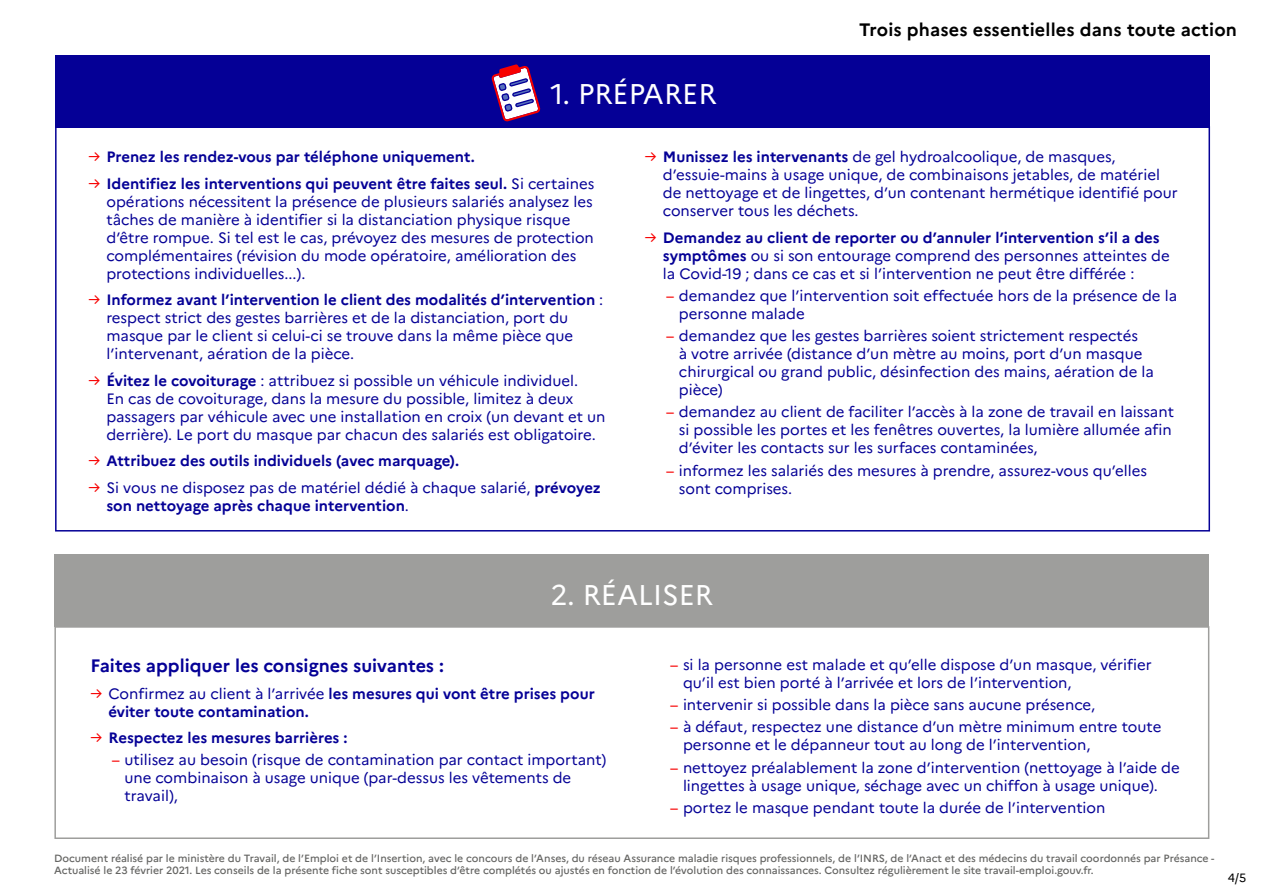
<style>
.page{position:relative;width:1263px;height:893px;background:#fff}
.page>*{position:absolute;margin:0;border:0;box-sizing:border-box;transform-origin:0 0}
.t1{font:28.5px "Marianne";color:#fff}
.t2{font:700 18px "Marianne";letter-spacing:.01em;color:#000}
.t3{font:700 18px "Marianne";color:#050096}
.t4{font:15px/18px "Marianne";color:#050096}
.t5{font:700 15px/18px "Marianne";color:#050096}
.t6{font:12px "Marianne";color:#000}
.t7{font:500 10.5px/12.6px "Marianne";color:#656563}
.s1{font-weight:400;color:#f70000}
.s2{color:#f70000}
.s3{font-weight:700}
.s4{font-weight:400}
</style>
<div class="page">
<div style="left:55px;top:55px;width:1155px;height:72px;background:#050096"></div>
<svg style="left:491px;top:64px;width:50px;height:58px"></svg>
<div style="left:54px;top:626px;width:1155px;height:213px;border:2px solid #9e9e9c"></div>
<div style="left:54px;top:555px;width:1155px;height:72px;background:#9e9e9c"></div>
<h1 class="t1" style="left:551px;top:76px;width:167px">1. PRÉPARER</h1>
<p class="t2" style="left:859px;top:18px;width:379px">Trois phases essentielles dans toute action</p>
<p class="t5" style="left:88px;top:148px;width:388px"><span class="s1">→</span> Prenez les rendez-vous par téléphone uniquement.</p>
<p class="t4" style="left:106px;top:174px;width:490px;text-indent:-18px"><span class="s2">→</span> <span class="s3">Identifiez les interventions qui peuvent être faites seul.</span> Si certaines opérations nécessitent la présence de plusieurs salariés analysez les tâches de manière à identifier si la distanciation physique risque d’être rompue. Si tel est le cas, prévoyez des mesures de protection complémentaires (révision du mode opératoire, amélioration des protections individuelles...).</p>
<p class="t4" style="left:106px;top:291px;width:498px;text-indent:-18px"><span class="s2">→</span> <span class="s3">Informez avant l’intervention le client des modalités d’intervention</span> : respect strict des gestes barrières et de la distanciation, port du masque par le client si celui-ci se trouve dans la même pièce que l’intervenant, aération de la pièce.</p>
<p class="t4" style="left:106px;top:371px;width:500px;text-indent:-18px"><span class="s2">→</span> <span class="s3">Évitez le covoiturage</span> : attribuez si possible un véhicule individuel.<br>En cas de covoiturage, dans la mesure du possible, limitez à deux passagers par véhicule avec une installation en croix (un devant et un derrière). Le port du masque par chacun des salariés est obligatoire.</p>
<p class="t5" style="left:88px;top:452px;width:372px"><span class="s1">→</span> Attribuez des outils individuels (avec marquage).</p>
<p class="t4" style="left:106px;top:478px;width:496px;text-indent:-18px"><span class="s2">→</span> Si vous ne disposez pas de matériel dédié à chaque salarié, <span class="s3">prévoyez son nettoyage après chaque intervention</span>.</p>
<p class="t4" style="left:663px;top:148px;width:516px;text-indent:-18px"><span class="s2">→</span> <span class="s3">Munissez les intervenants</span> de gel hydroalcoolique, de masques, d’essuie-mains à usage unique, de combinaisons jetables, de matériel de nettoyage et de lingettes, d’un contenant hermétique identifié pour conserver tous les déchets.</p>
<p class="t4" style="left:663px;top:228px;width:508px;text-indent:-18px"><span class="s2">→</span> <span class="s3">Demandez au client de reporter ou d’annuler l’intervention s’il a des symptômes</span> ou si son entourage comprend des personnes atteintes de la Covid-19 ; dans ce cas et si l’intervention ne peut être différée :</p>
<p class="t4" style="left:679px;top:287px;width:500px;text-indent:-13px"><span class="s2">–</span> demandez que l’intervention soit effectuée hors de la présence de la personne malade</p>
<p class="t4" style="left:679px;top:327px;width:476px;text-indent:-13px"><span class="s2">–</span> demandez que les gestes barrières soient strictement respectés<br>à votre arrivée (distance d’un mètre au moins, port d’un masque chirurgical ou grand public, désinfection des mains, aération de la pièce)</p>
<p class="t4" style="left:679px;top:403px;width:496px;text-indent:-13px"><span class="s2">–</span> demandez au client de faciliter l’accès à la zone de travail en laissant si possible les portes et les fenêtres ouvertes, la lumière allumée afin d’éviter les contacts sur les surfaces contaminées,</p>
<p class="t4" style="left:679px;top:461px;width:470px;text-indent:-13px"><span class="s2">–</span> informez les salariés des mesures à prendre, assurez-vous qu’elles sont comprises.</p>
<h1 class="t1" style="left:550px;top:577px;width:164px">2. RÉALISER</h1>
<p class="t3" style="left:90px;top:655px;width:355px">Faites appliquer les consignes suivantes :</p>
<p class="t5" style="left:108px;top:684px;width:488px;text-indent:-18px"><span class="s1">→</span> <span class="s4">Confirmez au client à l’arrivée</span> les mesures qui vont être prises pour éviter toute contamination.</p>
<p class="t5" style="left:90px;top:729px;width:259px"><span class="s1">→</span> Respectez les mesures barrières :</p>
<p class="t4" style="left:124px;top:751px;width:483px;text-indent:-13px"><span class="s2">–</span> utilisez au besoin (risque de contamination par contact important) une combinaison à usage unique (par-dessus les vêtements de travail),</p>
<p class="t4" style="left:683px;top:656px;width:470px;text-indent:-13px"><span class="s2">–</span> si la personne est malade et qu’elle dispose d’un masque, vérifier qu’il est bien porté à l’arrivée et lors de l’intervention,</p>
<p class="t4" style="left:670px;top:696px;width:426px"><span class="s2">–</span> intervenir si possible dans la pièce sans aucune présence,</p>
<p class="t4" style="left:683px;top:718px;width:480px;text-indent:-13px"><span class="s2">–</span> à défaut, respectez une distance d’un mètre minimum entre toute personne et le dépanneur tout au long de l’intervention,</p>
<p class="t4" style="left:683px;top:758px;width:498px;text-indent:-13px"><span class="s2">–</span> nettoyez préalablement la zone d’intervention (nettoyage à l’aide de lingettes à usage unique, séchage avec un chiffon à usage unique).</p>
<p class="t4" style="left:670px;top:798px;width:437px"><span class="s2">–</span> portez le masque pendant toute la durée de l’intervention</p>
<p class="t7" style="left:54px;top:852px;width:1162px">Document réalisé par le ministère du Travail, de l’Emploi et de l’Insertion, avec le concours de l’Anses, du réseau Assurance maladie risques professionnels, de l’INRS, de l’Anact et des médecins du travail coordonnés par Présance -<br>Actualisé le 23 février 2021. Les conseils de la présente fiche sont susceptibles d’être complétés ou ajustés en fonction de l’évolution des connaissances. Consultez régulièrement le site travail-emploi.gouv.fr.</p>
<p class="t6" style="left:1228px;top:870px;width:20px">4/5</p>
</div>
